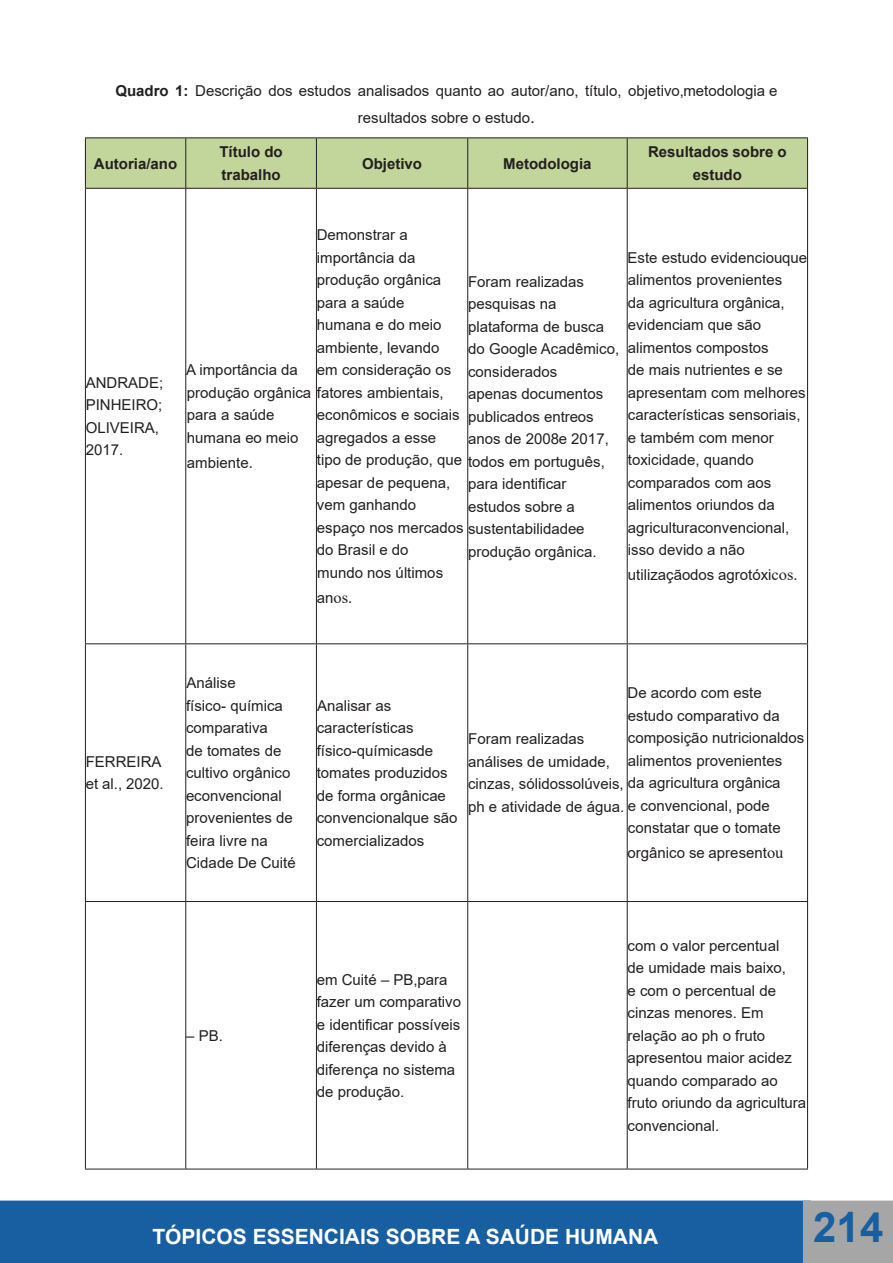
<style>
.page{position:relative;width:893px;height:1263px;background:#fff}
.page>*{position:absolute;margin:0;border:0;box-sizing:border-box;transform-origin:0 0}
.t1{font:700 42px "Arial";color:#185fa1}
.t2{font:700 21px "Arial";color:#fff}
.Table_Paragraph{font:16.5px "Times New Roman";color:#231f20}
.Table_Paragraph-2{font:15px/22.5px "Arial";color:#231f20}
.Corpo_de_texto{font:15px/27px "Arial";color:#231f20;text-align:center}
.Table_Paragraph-3{font:700 15px "Arial";color:#231f20}
.s1{font-weight:700}
.s2{font-size:18px}
.s3{font-family:"Arial";font-size:15px}
.s4{font-family:"Times New Roman";font-size:16.5px}
</style>
<div class="page">
<div style="left:0;top:1200px;width:811px;height:63px;background:#185fa1;border:2px solid #185fa1"></div>
<div style="left:803px;top:1200px;width:90px;height:63px;background:#a6a6a6;border:2px solid #a6a6a6"></div>
<div style="left:10px;top:1212px;width:790px;height:49px;background:#185fa1"></div>
<div style="left:86px;top:138px;width:721px;height:50px;background:#c2d59b"></div>
<hr style="left:85px;top:137px;width:101px;height:1px;background:#231f20">
<hr style="left:85px;top:138px;width:1px;height:50px;background:#231f20">
<hr style="left:186px;top:137px;width:130px;height:1px;background:#231f20">
<hr style="left:185px;top:138px;width:1px;height:50px;background:#231f20">
<hr style="left:316px;top:137px;width:152px;height:1px;background:#231f20">
<hr style="left:316px;top:138px;width:1px;height:50px;background:#231f20">
<hr style="left:468px;top:137px;width:159px;height:1px;background:#231f20">
<hr style="left:467px;top:138px;width:1px;height:50px;background:#231f20">
<hr style="left:627px;top:137px;width:181px;height:1px;background:#231f20">
<hr style="left:627px;top:138px;width:1px;height:50px;background:#231f20">
<hr style="left:807px;top:138px;width:1px;height:50px;background:#231f20">
<hr style="left:85px;top:188px;width:101px;height:1px;background:#231f20">
<hr style="left:85px;top:189px;width:1px;height:454px;background:#231f20">
<hr style="left:186px;top:188px;width:130px;height:1px;background:#231f20">
<hr style="left:185px;top:189px;width:1px;height:454px;background:#231f20">
<hr style="left:316px;top:188px;width:152px;height:1px;background:#231f20">
<hr style="left:316px;top:189px;width:1px;height:454px;background:#231f20">
<hr style="left:468px;top:188px;width:159px;height:1px;background:#231f20">
<hr style="left:467px;top:189px;width:1px;height:454px;background:#231f20">
<hr style="left:627px;top:188px;width:181px;height:1px;background:#231f20">
<hr style="left:627px;top:189px;width:1px;height:454px;background:#231f20">
<hr style="left:807px;top:189px;width:1px;height:454px;background:#231f20">
<hr style="left:85px;top:643px;width:101px;height:1px;background:#231f20">
<hr style="left:85px;top:644px;width:1px;height:257px;background:#231f20">
<hr style="left:186px;top:643px;width:130px;height:1px;background:#231f20">
<hr style="left:185px;top:644px;width:1px;height:257px;background:#231f20">
<hr style="left:316px;top:643px;width:152px;height:1px;background:#231f20">
<hr style="left:316px;top:644px;width:1px;height:257px;background:#231f20">
<hr style="left:468px;top:643px;width:159px;height:1px;background:#231f20">
<hr style="left:467px;top:644px;width:1px;height:257px;background:#231f20">
<hr style="left:627px;top:643px;width:181px;height:1px;background:#231f20">
<hr style="left:627px;top:644px;width:1px;height:257px;background:#231f20">
<hr style="left:807px;top:644px;width:1px;height:257px;background:#231f20">
<hr style="left:85px;top:901px;width:101px;height:1px;background:#231f20">
<hr style="left:85px;top:902px;width:1px;height:267px;background:#231f20">
<hr style="left:186px;top:901px;width:130px;height:1px;background:#231f20">
<hr style="left:185px;top:902px;width:1px;height:267px;background:#231f20">
<hr style="left:316px;top:901px;width:152px;height:1px;background:#231f20">
<hr style="left:316px;top:902px;width:1px;height:267px;background:#231f20">
<hr style="left:468px;top:901px;width:159px;height:1px;background:#231f20">
<hr style="left:467px;top:902px;width:1px;height:267px;background:#231f20">
<hr style="left:627px;top:901px;width:181px;height:1px;background:#231f20">
<hr style="left:627px;top:902px;width:1px;height:267px;background:#231f20">
<hr style="left:807px;top:902px;width:1px;height:267px;background:#231f20">
<hr style="left:85px;top:1169px;width:101px;height:1px;background:#231f20">
<hr style="left:186px;top:1169px;width:130px;height:1px;background:#231f20">
<hr style="left:316px;top:1169px;width:152px;height:1px;background:#231f20">
<hr style="left:468px;top:1169px;width:159px;height:1px;background:#231f20">
<hr style="left:627px;top:1169px;width:181px;height:1px;background:#231f20">
<p class="Corpo_de_texto" style="left:115px;top:77px;width:664px"><span class="s1">Quadro 1:</span> Descrição dos estudos analisados quanto ao autor/ano, título, objetivo, metodologia e resultados sobre o estudo<span class="s2">.</span></p>
<p class="Table_Paragraph-3" style="left:94px;top:153px;width:85px">Autoria/ano</p>
<p class="Table_Paragraph-3" style="left:219px;top:141px;width:65px">Título do</p>
<p class="Table_Paragraph-3" style="left:222px;top:164px;width:61px">trabalho</p>
<p class="Table_Paragraph-3" style="left:648px;top:141px;width:140px">Resultados sobre o</p>
<p class="Table_Paragraph-3" style="left:693px;top:164px;width:51px">estudo</p>
<p class="Table_Paragraph-3" style="left:362px;top:153px;width:62px">Objetivo</p>
<p class="Table_Paragraph-3" style="left:503px;top:153px;width:90px">Metodologia</p>
<p class="Table_Paragraph-2" style="left:86px;top:371px;width:79px">ANDRADE;<br>PINHEIRO;<br>OLIVEIRA,<br>2017.</p>
<p class="Table_Paragraph-2" style="left:317px;top:224px;width:136px">Demonstrar a importância da produção orgânica para a saúde humana e do meio ambiente, levando em consideração os</p>
<p class="Table_Paragraph-2" style="left:317px;top:404px;width:289px">econômicos e sociais<br>agregados a esse<br>tipo de produção, que todos em português, apesar de pequena,<br>vem ganhando<br>espaço nos mercados sustentabilidade e do Brasil e do</p>
<p class="Table_Paragraph-2" style="left:317px;top:561px;width:127px">mundo nos últimos</p>
<p class="Table_Paragraph" style="left:317px;top:585px;width:37px"><span class="s3">an</span>os.</p>
<p class="Table_Paragraph-2" style="left:468px;top:270px;width:153px">Foram realizadas pesquisas na plataforma de busca do Google Acadêmico, considerados<br>apenas documentos publicados entre os anos de 2008 e 2017,</p>
<p class="Table_Paragraph-2" style="left:468px;top:472px;width:108px">para identificar estudos sobre a</p>
<p class="Table_Paragraph-2" style="left:468px;top:540px;width:130px">produção orgânica.</p>
<p class="Table_Paragraph-2" style="left:186px;top:359px;width:259px">A importância da<br>produção orgânica fatores ambientais, para a saúde<br>humana e o meio</p>
<p class="Table_Paragraph-2" style="left:187px;top:451px;width:67px">ambiente<span class="s4">.</span></p>
<p class="Table_Paragraph-2" style="left:628px;top:246px;width:181px">Este estudo evidenciou que alimentos provenientes<br>da agricultura orgânica, evidenciam que são alimentos compostos<br>de mais nutrientes e se apresentam com melhores características sensoriais, e também com menor toxicidade, quando comparados com aos alimentos oriundos da agricultura convencional, isso devido a não</p>
<p class="Table_Paragraph-2" style="left:628px;top:563px;width:171px">utilização dos agrotóxi<span class="s4">cos.</span></p>
<p class="Table_Paragraph-2" style="left:86px;top:750px;width:77px">FERREIRA</p>
<p class="Table_Paragraph-2" style="left:86px;top:773px;width:79px">et al., 2020.</p>
<p class="Table_Paragraph-2" style="left:186px;top:671px;width:108px">Análise<br>físico- química comparativa<br>de tomates de cultivo orgânico e convencional provenientes de feira livre na</p>
<p class="Table_Paragraph-2" style="left:186px;top:851px;width:111px">Cidade De Cuité</p>
<p class="Table_Paragraph-2" style="left:317px;top:694px;width:142px">Analisar as características físico-químicas de tomates produzidos de forma orgânica e convencional que são</p>
<p class="Table_Paragraph-2" style="left:317px;top:829px;width:109px">comercializados</p>
<p class="Table_Paragraph-2" style="left:628px;top:682px;width:178px">De acordo com este estudo comparativo da composição nutricional dos alimentos provenientes</p>
<p class="Table_Paragraph-2" style="left:468px;top:728px;width:314px">Foram realizadas<br>análises de umidade,<br>cinzas, sólidos solúveis, da agricultura orgânica ph e atividade de água. e convencional, pode</p>
<p class="Table_Paragraph-2" style="left:628px;top:817px;width:154px">constatar que o tomate</p>
<p class="Table_Paragraph-2" style="left:628px;top:841px;width:157px">orgânico se apresent<span class="s4">ou</span></p>
<p class="Table_Paragraph-2" style="left:186px;top:1024px;width:38px">– PB.</p>
<p class="Table_Paragraph-2" style="left:317px;top:968px;width:146px">em Cuité – PB, para fazer um comparativo e identificar possíveis diferenças devido à diferença no sistema de produção.</p>
<p class="Table_Paragraph-2" style="left:628px;top:934px;width:180px">com o valor percentual<br>de umidade mais baixo,<br>e com o percentual de cinzas menores. Em relação ao ph o fruto apresentou maior acidez quando comparado ao fruto oriundo da agricultura</p>
<p class="Table_Paragraph-2" style="left:628px;top:1114px;width:93px">convencional.</p>
<h2 class="t2" style="left:152px;top:1222px;width:507px">TÓPICOS ESSENCIAIS SOBRE A SAÚDE HUMANA</h2>
<h1 class="t1" style="left:813px;top:1198px;width:72px">214</h1>
</div>
